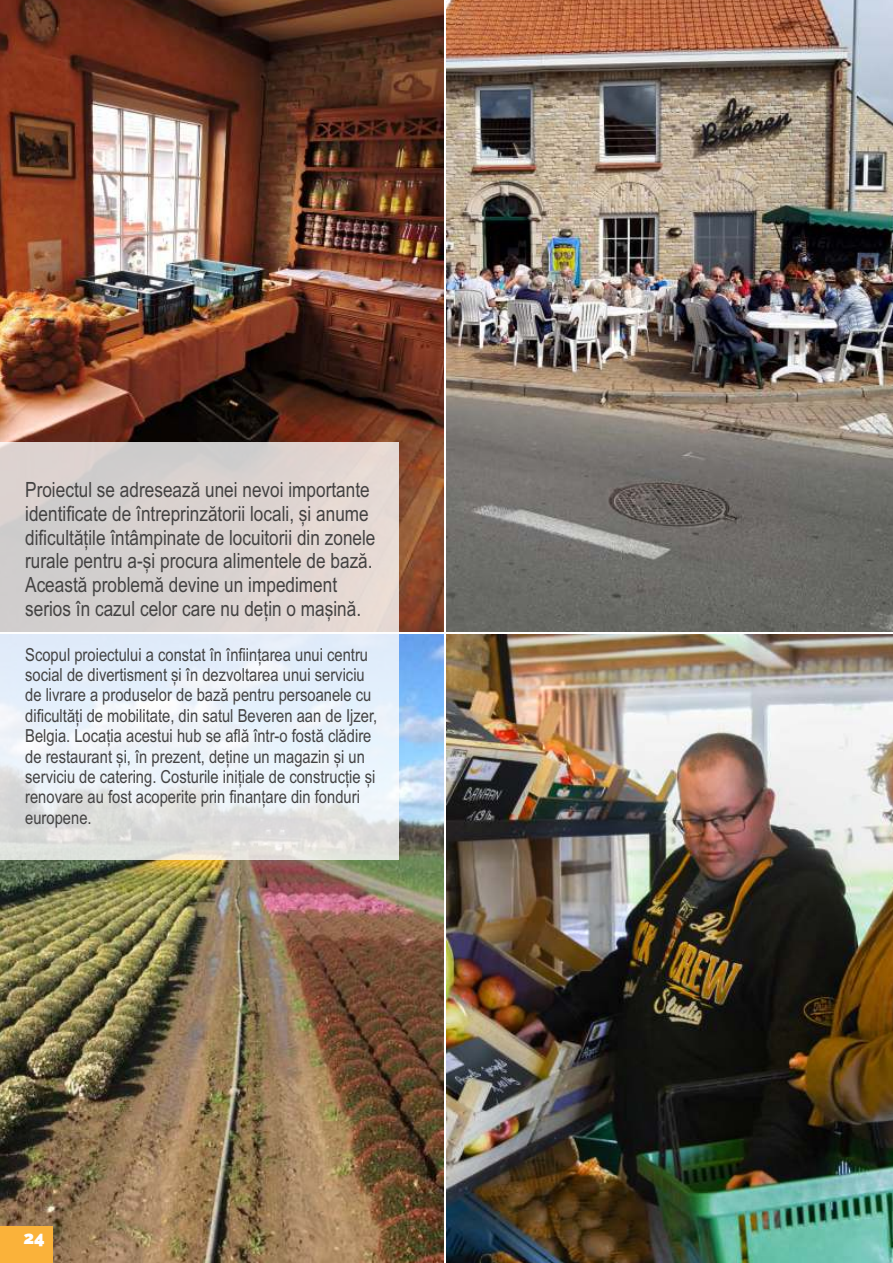
<style>
.page{position:relative;width:893px;height:1263px;background:#fff}
.page>*{position:absolute;margin:0;border:0;box-sizing:border-box;transform-origin:0 0}
.t1{font:21px/23.9px "Arial Narrow";color:#434242}
.t2{font:18px/20.4px "Arial Narrow";color:#434242}
.t3{font:800 18px "Raleway";color:#fefefe}
</style>
<div class="page">
<img style="left:0;top:634px;width:444px;height:629px">
<div style="left:0;top:1226px;width:53px;height:37px;background:#fab23a"></div>
<img style="left:447px;top:634px;width:446px;height:629px">
<img style="left:446px;top:0;width:447px;height:631px">
<img style="left:0;top:0;width:444px;height:631px">
<div style="left:0;top:442px;width:399px;height:418px;background:#fefefe;opacity:.8"></div>
<p class="t1" style="left:25px;top:480px;width:352px">Proiectul se adresează unei nevoi importante identificate de întreprinzătorii locali, și anume dificultățile întâmpinate de locuitorii din zonele rurale pentru a-și procura alimentele de bază.<br>Această problemă devine un impediment serios în cazul celor care nu dețin o mașină.</p>
<p class="t2" style="left:25px;top:646px;width:354px">Scopul proiectului a constat în înființarea unui centru social de divertisment și în dezvoltarea unui serviciu de livrare a produselor de bază pentru persoanele cu dificultăți de mobilitate, din satul Beveren aan de Ijzer, Belgia. Locația acestui hub se află într-o fostă clădire de restaurant și, în prezent, deține un magazin și un serviciu de catering. Costurile inițiale de construcție și renovare au fost acoperite prin finanțare din fonduri europene.</p>
<p class="t3" style="left:23px;top:1226px;width:23px">2 41</p>
</div>
